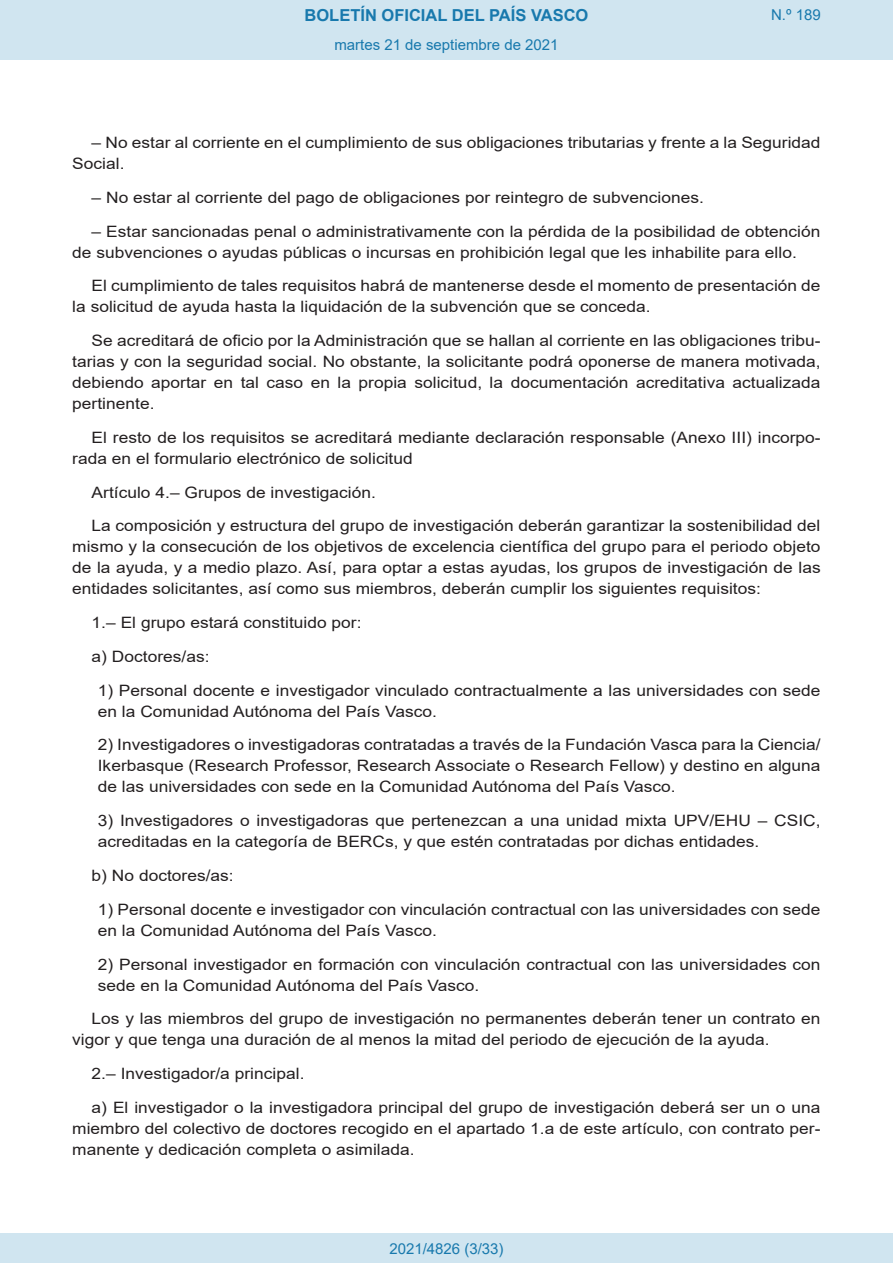
<style>
.page{position:relative;width:893px;height:1263px;background:#fff}
.page>*{position:absolute;margin:0;border:0;box-sizing:border-box;transform-origin:0 0}
.t1{font:700 16.5px "Arial";color:#1879ad}
.BOPVDetalle{font:15.6px/21px "Arial";color:#231f20;scale:1.11 1}
.BOPVDetalle1{font:15.6px/21px "Arial";color:#231f20;scale:1.11 1}
.Paginacion_Centro{font:15px "Arial";color:#1879ad}
</style>
<div class="page">
<div style="left:0;top:0;width:893px;height:60px;background:#d0e5f0"></div>
<div style="left:0;top:1233px;width:893px;height:30px;background:#d0e5f0"></div>
<p class="t1" style="left:305px;top:3px;width:285px">BOLETÍN OFICIAL DEL PAÍS VASCO</p>
<p class="Paginacion_Centro" style="left:334px;top:35px;width:226px">martes 21 de septiembre de 2021</p>
<p class="Paginacion_Centro" style="left:771px;top:5px;width:51px">N.º 189</p>
<p class="BOPVDetalle" style="left:72px;top:132px;width:676px;text-indent:19px">– No estar al corriente en el cumplimiento de sus obligaciones tributarias y frente a la Seguridad<br>Social.</p>
<p class="BOPVDetalle" style="left:92px;top:187px;width:553px">– No estar al corriente del pago de obligaciones por reintegro de subvenciones.</p>
<p class="BOPVDetalle" style="left:72px;top:221px;width:675px;text-indent:19px">– Estar sancionadas penal o administrativamente con la pérdida de la posibilidad de obtención de subvenciones o ayudas públicas o incursas en prohibición legal que les inhabilite para ello.</p>
<p class="BOPVDetalle" style="left:72px;top:275px;width:676px;text-indent:19px">El cumplimiento de tales requisitos habrá de mantenerse desde el momento de presentación de la solicitud de ayuda hasta la liquidación de la subvención que se conceda.</p>
<p class="BOPVDetalle" style="left:72px;top:330px;width:676px;text-align:justify;text-indent:19px">Se acreditará de oficio por la Administración que se hallan al corriente en las obligaciones tribu&shy;tarias y con la seguridad social. No obstante, la solicitante podrá oponerse de manera motivada, debiendo aportar en tal caso en la propia solicitud, la documentación acreditativa actualizada pertinente.</p>
<p class="BOPVDetalle" style="left:72px;top:427px;width:676px;text-indent:19px">El resto de los requisitos se acreditará mediante declaración responsable (Anexo III) incorpo&shy;rada en el formulario electrónico de solicitud</p>
<p class="BOPVDetalle" style="left:92px;top:482px;width:258px">Artículo 4.– Grupos de investigación.</p>
<p class="BOPVDetalle" style="left:72px;top:515px;width:676px;text-align:justify;text-indent:19px">La composición y estructura del grupo de investigación deberán garantizar la sostenibilidad del mismo y la consecución de los objetivos de excelencia científica del grupo para el periodo objeto de la ayuda, y a medio plazo. Así, para optar a estas ayudas, los grupos de investigación de las entidades solicitantes, así como sus miembros, deberán cumplir los siguientes requisitos:</p>
<p class="BOPVDetalle" style="left:92px;top:612px;width:245px">1.– El grupo estará constituido por:</p>
<p class="BOPVDetalle" style="left:92px;top:646px;width:108px">a) Doctores/as:</p>
<p class="BOPVDetalle1" style="left:98px;top:680px;width:653px">1) Personal docente e investigador vinculado contractualmente a las universidades con sede en la Comunidad Autónoma del País Vasco.</p>
<p class="BOPVDetalle1" style="left:98px;top:734px;width:653px;text-align:justify">2) Investigadores o investigadoras contratadas a través de la Fundación Vasca para la Ciencia/ Ikerbasque (Research Professor, Research Associate o Research Fellow) y destino en alguna de las universidades con sede en la Comunidad Autónoma del País Vasco.</p>
<p class="BOPVDetalle1" style="left:98px;top:810px;width:653px">3) Investigadores o investigadoras que pertenezcan a una unidad mixta UPV/EHU – CSIC, acreditadas en la categoría de BERCs, y que estén contratadas por dichas entidades.</p>
<p class="BOPVDetalle" style="left:92px;top:865px;width:130px">b) No doctores/as:</p>
<p class="BOPVDetalle1" style="left:98px;top:899px;width:653px">1) Personal docente e investigador con vinculación contractual con las universidades con sede en la Comunidad Autónoma del País Vasco.</p>
<p class="BOPVDetalle1" style="left:98px;top:953px;width:653px">2) Personal investigador en formación con vinculación contractual con las universidades con sede en la Comunidad Autónoma del País Vasco.</p>
<p class="BOPVDetalle" style="left:72px;top:1008px;width:676px;text-indent:19px">Los y las miembros del grupo de investigación no permanentes deberán tener un contrato en vigor y que tenga una duración de al menos la mitad del periodo de ejecución de la ayuda.</p>
<p class="BOPVDetalle" style="left:92px;top:1063px;width:193px">2.– Investigador/a principal.</p>
<p class="BOPVDetalle" style="left:72px;top:1097px;width:676px;text-align:justify;text-indent:19px">a) El investigador o la investigadora principal del grupo de investigación deberá ser un o una miembro del colectivo de doctores recogido en el apartado 1.a de este artículo, con contrato per&shy;manente y dedicación completa o asimilada.</p>
<p class="Paginacion_Centro" style="left:389px;top:1238px;width:116px">2021/4826 (3/33)</p>
</div>
